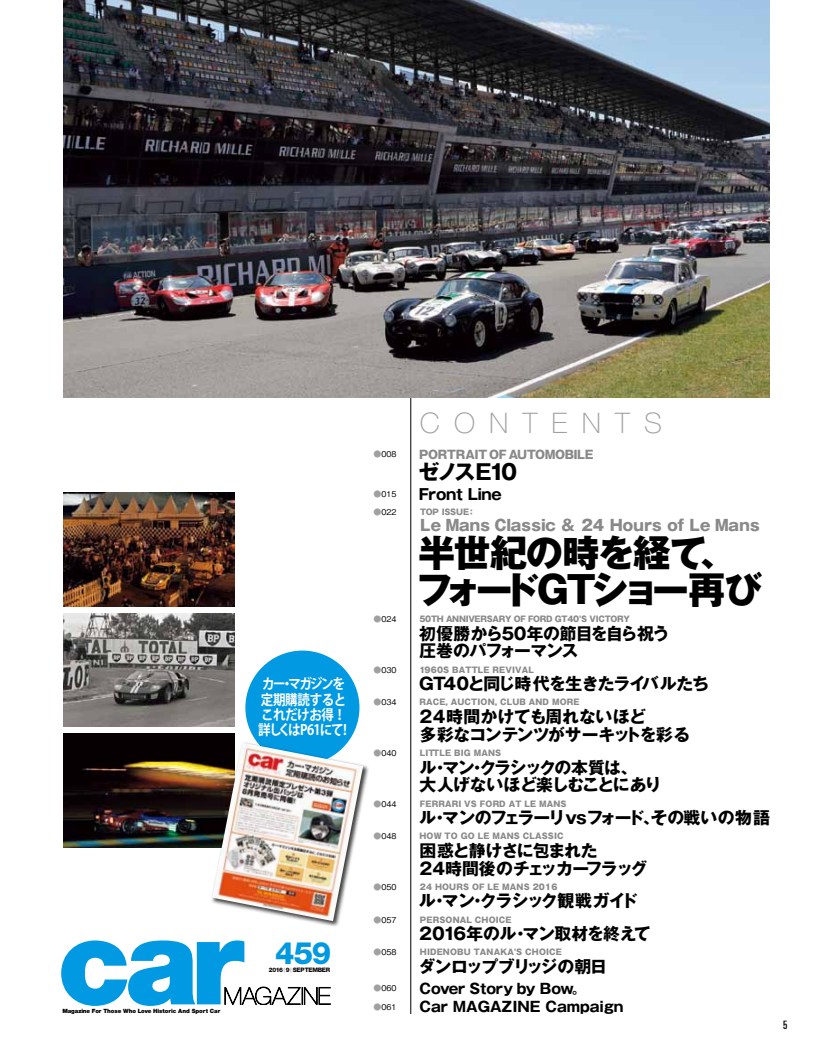
<style>
.page{position:relative;width:823px;height:1053px;background:#fff}
.page>*{position:absolute;margin:0;border:0;box-sizing:border-box;transform-origin:0 0}
.t1{font:800 37.25px "Gothic MB101 Pro";letter-spacing:-.135em;color:#000}
.t2{font:800 37.25px "Gothic MB101 Pro";letter-spacing:-.05em;color:#000}
.t3{font:800 30.88px "Helvetica Neue LT Std";color:#0099e2}
.t4{font:100 28.38px "Helvetica Neue LT Std";letter-spacing:.5em;color:#9fa0a0}
.t5{font:700 21.25px "Gothic MB101 Pro";letter-spacing:-.12em;color:#000}
.t6{font:700 16.88px/17.8px "Gothic MB101 Pro";letter-spacing:-.04em;color:#000}
.t7{font:700 16.88px/17.8px "Gothic MB101 Pro";letter-spacing:-.015em;color:#000}
.t8{font:700 16.88px/17.8px "Gothic MB101 Pro";letter-spacing:-.07em;color:#000}
.t9{font:700 16.88px "Gothic MB101 Pro";letter-spacing:-.08em;color:#000}
.t10{font:800 15px "Gothic MB101 Pro";letter-spacing:.025em;color:#898989}
.t11{font:700 15px "Gothic MB101 Pro";letter-spacing:-.02em;color:#000}
.t12{font:700 14.25px/15.2px "Koz Go Pro";letter-spacing:-.045em;color:#fff;scale:.88 1}
.t13{font:700 14.12px "Gothic MB101 Pro";color:#000}
.t14{font:700 14.12px "Gothic MB101 Pro";letter-spacing:-.025em;color:#000}
.t15{font:800 11.5px "Gothic MB101 Pro";letter-spacing:-.035em;color:#898989}
.t16{font:ultra-condensed 11.5px "Univers LT Std";color:#000}
.t17{font:800 8px "Gothic MB101 Pro";letter-spacing:.02em;color:#898989}
.t18{font:500 8px "Gothic BBB Pro";color:#000}
.t19{font:800 8px "Gothic MB101 Pro";letter-spacing:-.03em;color:#898989}
.t20{font:800 6.12px "Helvetica Neue LT Std";letter-spacing:-.045em;color:#000}
.t21{font:900 5.75px "Helvetica Neue LT Std";letter-spacing:-.015em;color:#000}
.s1{font-family:"Ryumin Pro";font-weight:300;font-size:4.88px}
.s2{color:#9fa0a0}
.s3{font-family:"Midashi Go Pro MB31";font-weight:400;color:#9fa0a0}
</style>
<div class="page">
<svg style="left:61px;top:940px;width:269px;height:65px"></svg>
<hr style="left:410px;top:0;width:1px;height:1013px;background:#000">
<img style="left:64px;top:0;width:705px;height:397px">
<img style="left:64px;top:493px;width:170px;height:113px">
<img style="left:64px;top:613px;width:170px;height:113px">
<img style="left:64px;top:733px;width:170px;height:114px">
<div style="left:245px;top:650px;width:114px;height:114px;background:#0099e2;border-radius:50%"></div>
<div style="left:210px;top:741px;width:158px;height:185px;background:#000;opacity:.75"></div>
<img style="left:212px;top:742px;width:151px;height:179px">
<p class="t21" style="left:62px;top:1007px;width:159px">Magazine For Those Who Love Historic And Sport Car</p>
<h3 class="t12" style="left:258px;top:677px;width:107px">カー・マガジンを定期購読するとこれだけお得！詳しくはP61にて！</h3>
<h2 class="t3" style="left:275px;top:934px;width:58px">459</h2>
<p class="t20" style="left:268px;top:965px;width:63px">2016<span class="s1">│</span>9<span class="s1">│</span>SEPTEMBER</p>
<h3 class="t4" style="left:419px;top:406px;width:243px">CONTENTS</h3>
<p class="t18" style="left:373px;top:448px;width:25px"><span class="s2">●</span>008</p>
<h3 class="t15" style="left:419px;top:444px;width:176px">PORTRAIT OF AUTOMOBILE</h3>
<h3 class="t5" style="left:418px;top:454px;width:101px">ゼノスE10</h3>
<p class="t18" style="left:373px;top:487px;width:25px"><span class="s3">●</span>015</p>
<h3 class="t11" style="left:418px;top:481px;width:84px">Front Line</h3>
<p class="t18" style="left:373px;top:505px;width:25px"><span class="s2">●</span>022</p>
<p class="t19" style="left:420px;top:505px;width:57px">TOP ISSUE：</p>
<h3 class="t10" style="left:420px;top:512px;width:341px">Le Mans Classic &amp; 24 Hours of Le Mans</h3>
<h1 class="t2" style="left:418px;top:522px;width:320px">半世紀の時を経て、</h1>
<h1 class="t1" style="left:415px;top:558px;width:347px">フォードGTショー再び</h1>
<p class="t19" style="left:419px;top:612px;width:212px">50TH ANNIVERSARY OF FORD GT40'S VICTORY</p>
<h3 class="t6" style="left:419px;top:622px;width:252px">初優勝から50年の節目を自ら祝う圧巻のパフォーマンス</h3>
<p class="t18" style="left:373px;top:612px;width:25px"><span class="s2">●</span>024</p>
<p class="t18" style="left:373px;top:663px;width:25px"><span class="s2">●</span>030</p>
<p class="t17" style="left:419px;top:663px;width:116px">1960S BATTLE REVIVAL</p>
<h3 class="t6" style="left:419px;top:672px;width:291px">GT40と同じ時代を生きたライバルたち</h3>
<p class="t18" style="left:373px;top:696px;width:25px"><span class="s2">●</span>034</p>
<p class="t17" style="left:419px;top:695px;width:161px">RACE, AUCTION, CLUB AND MORE</p>
<h3 class="t7" style="left:419px;top:705px;width:272px">24時間かけても周れないほど<br>多彩なコンテンツがサーキットを彩る</h3>
<p class="t18" style="left:373px;top:746px;width:25px"><span class="s2">●</span>040</p>
<p class="t17" style="left:419px;top:746px;width:83px">LITTLE BIG MANS</p>
<h3 class="t8" style="left:419px;top:756px;width:243px">ル・マン・クラシックの本質は、<br>大人げないほど楽しむことにあり</h3>
<p class="t18" style="left:373px;top:797px;width:25px"><span class="s2">●</span>044</p>
<p class="t17" style="left:419px;top:796px;width:148px">FERRARI VS FORD AT LE MANS</p>
<h3 class="t6" style="left:419px;top:806px;width:352px">ル・マンのフェラーリvsフォード、その戦いの物語</h3>
<p class="t18" style="left:373px;top:829px;width:25px"><span class="s2">●</span>048</p>
<p class="t17" style="left:419px;top:829px;width:146px">HOW TO GO LE MANS CLASSIC</p>
<h3 class="t6" style="left:419px;top:839px;width:229px">困惑と静けさに包まれた<br>24時間後のチェッカーフラッグ</h3>
<p class="t18" style="left:373px;top:880px;width:25px"><span class="s2">●</span>050</p>
<p class="t17" style="left:419px;top:880px;width:139px">24 HOURS OF LE MANS 2016</p>
<h3 class="t6" style="left:418px;top:889px;width:220px">ル・マン・クラシック観戦ガイド</h3>
<p class="t18" style="left:373px;top:913px;width:25px"><span class="s2">●</span>057</p>
<p class="t17" style="left:419px;top:912px;width:93px">PERSONAL CHOICE</p>
<h3 class="t6" style="left:419px;top:922px;width:233px">2016年のル・マン取材を終えて</h3>
<p class="t18" style="left:373px;top:945px;width:25px"><span class="s2">●</span>058</p>
<p class="t17" style="left:419px;top:945px;width:143px">HIDENOBU TANAKA'S CHOICE</p>
<h3 class="t9" style="left:418px;top:952px;width:190px">ダンロップブリッジの朝日</h3>
<p class="t18" style="left:373px;top:981px;width:25px"><span class="s2">●</span>060</p>
<h3 class="t14" style="left:419px;top:976px;width:168px">Cover Story by Bow。</h3>
<p class="t18" style="left:373px;top:1000px;width:25px"><span class="s2">●</span>061</p>
<h3 class="t13" style="left:419px;top:995px;width:205px">Car MAGAZINE Campaign</h3>
<h3 class="t16" style="left:782px;top:1018px;width:6px">5</h3>
</div>
